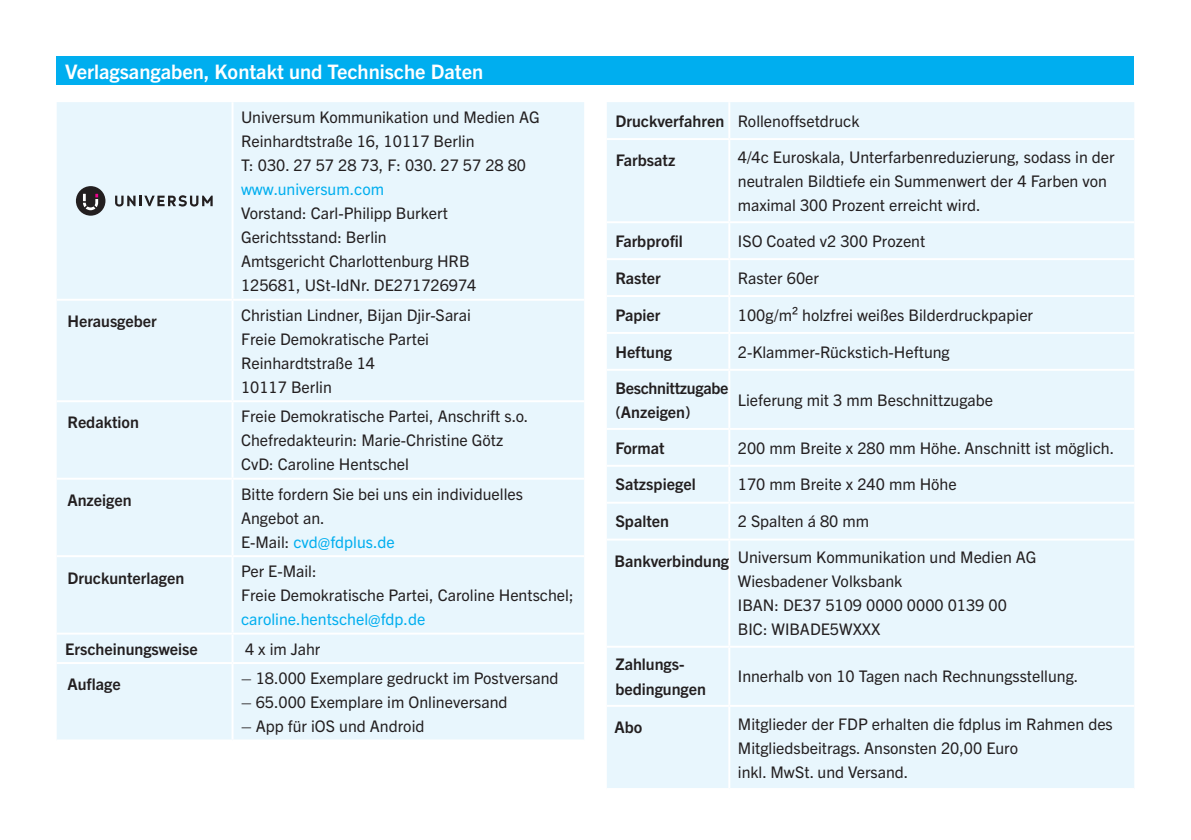
<style>
.page{position:relative;width:1191px;height:840px;background:#fff}
.page>*{position:absolute;margin:0;border:0;box-sizing:border-box;transform-origin:0 0}
.t1{font:700 20px "Trade Gothic Next LT Pro";color:#fff}
.t2{font:16px/24px "Trade Gothic Next LT Pro";color:#231f20}
.t3{font:700 16px/24px "Trade Gothic Next LT Pro";color:#231f20}
.t4{font:16px "Trade Gothic Next LT Pro";color:#00aeef}
.t5{font:700 16px/24px "Trade Gothic Next LT Pro";letter-spacing:-.02em;color:#231f20}
.s1{color:#00aeef}
.s2{font-weight:700}
</style>
<div class="page">
<div style="left:607px;top:102px;width:527px;height:685px;background:#e8f6fd"></div>
<hr style="left:728px;top:102px;width:2px;height:36px;background:#fff">
<hr style="left:607px;top:138px;width:122px;height:2px;background:#fff">
<hr style="left:729px;top:138px;width:405px;height:2px;background:#fff">
<hr style="left:728px;top:140px;width:2px;height:81px;background:#fff">
<hr style="left:607px;top:221px;width:122px;height:2px;background:#fff">
<hr style="left:729px;top:221px;width:405px;height:2px;background:#fff">
<hr style="left:728px;top:223px;width:2px;height:35px;background:#fff">
<hr style="left:607px;top:258px;width:122px;height:2px;background:#fff">
<hr style="left:729px;top:258px;width:405px;height:2px;background:#fff">
<hr style="left:728px;top:260px;width:2px;height:35px;background:#fff">
<hr style="left:607px;top:295px;width:122px;height:2px;background:#fff">
<hr style="left:729px;top:295px;width:405px;height:2px;background:#fff">
<hr style="left:728px;top:297px;width:2px;height:35px;background:#fff">
<hr style="left:607px;top:332px;width:122px;height:2px;background:#fff">
<hr style="left:729px;top:332px;width:405px;height:2px;background:#fff">
<hr style="left:728px;top:334px;width:2px;height:34px;background:#fff">
<hr style="left:607px;top:368px;width:122px;height:2px;background:#fff">
<hr style="left:729px;top:368px;width:405px;height:2px;background:#fff">
<hr style="left:728px;top:370px;width:2px;height:57px;background:#fff">
<hr style="left:607px;top:427px;width:122px;height:2px;background:#fff">
<hr style="left:729px;top:427px;width:405px;height:2px;background:#fff">
<hr style="left:728px;top:429px;width:2px;height:35px;background:#fff">
<hr style="left:607px;top:464px;width:122px;height:2px;background:#fff">
<hr style="left:729px;top:464px;width:405px;height:2px;background:#fff">
<hr style="left:728px;top:466px;width:2px;height:35px;background:#fff">
<hr style="left:607px;top:501px;width:122px;height:2px;background:#fff">
<hr style="left:729px;top:501px;width:405px;height:2px;background:#fff">
<hr style="left:728px;top:503px;width:2px;height:35px;background:#fff">
<hr style="left:607px;top:538px;width:122px;height:2px;background:#fff">
<hr style="left:729px;top:538px;width:405px;height:2px;background:#fff">
<hr style="left:728px;top:540px;width:2px;height:105px;background:#fff">
<hr style="left:607px;top:645px;width:122px;height:2px;background:#fff">
<hr style="left:729px;top:645px;width:405px;height:2px;background:#fff">
<hr style="left:728px;top:647px;width:2px;height:57px;background:#fff">
<hr style="left:607px;top:704px;width:122px;height:2px;background:#fff">
<hr style="left:729px;top:704px;width:405px;height:2px;background:#fff">
<hr style="left:728px;top:706px;width:2px;height:81px;background:#fff">
<div style="left:57px;top:102px;width:527px;height:637px;background:#e8f6fd"></div>
<hr style="left:231px;top:102px;width:2px;height:196px;background:#fff">
<hr style="left:57px;top:298px;width:175px;height:2px;background:#fff">
<hr style="left:232px;top:298px;width:352px;height:2px;background:#fff">
<hr style="left:231px;top:300px;width:2px;height:100px;background:#fff">
<hr style="left:57px;top:400px;width:175px;height:2px;background:#fff">
<hr style="left:232px;top:400px;width:352px;height:2px;background:#fff">
<hr style="left:231px;top:402px;width:2px;height:75px;background:#fff">
<hr style="left:57px;top:477px;width:175px;height:2px;background:#fff">
<hr style="left:232px;top:477px;width:352px;height:2px;background:#fff">
<hr style="left:231px;top:479px;width:2px;height:76px;background:#fff">
<hr style="left:57px;top:555px;width:175px;height:2px;background:#fff">
<hr style="left:232px;top:555px;width:352px;height:2px;background:#fff">
<hr style="left:231px;top:557px;width:2px;height:75px;background:#fff">
<hr style="left:57px;top:632px;width:175px;height:2px;background:#fff">
<hr style="left:232px;top:632px;width:352px;height:2px;background:#fff">
<hr style="left:231px;top:634px;width:2px;height:27px;background:#fff">
<hr style="left:57px;top:661px;width:175px;height:2px;background:#fff">
<hr style="left:232px;top:661px;width:352px;height:2px;background:#fff">
<hr style="left:231px;top:663px;width:2px;height:76px;background:#fff">
<div style="left:57px;top:57px;width:1077px;height:28px;background:#00aeef"></div>
<div style="left:76px;top:186px;width:29px;height:29px;background:#231f20;border-radius:50%"></div>
<svg style="left:83px;top:194px;width:15px;height:16px"></svg>
<svg style="left:115px;top:195px;width:98px;height:11px"></svg>
<p class="t1" style="left:65px;top:57px;width:419px">Verlagsangaben, Kontakt und Technische Daten</p>
<p class="t3" style="left:67px;top:308px;width:91px">Herausgeber</p>
<p class="t3" style="left:67px;top:409px;width:73px">Redaktion</p>
<p class="t3" style="left:67px;top:487px;width:66px">Anzeigen</p>
<p class="t3" style="left:67px;top:564px;width:118px">Druckunterlagen</p>
<p class="t2" style="left:241px;top:104px;width:300px">Universum Kommunikation und Medien AG<br>Reinhardtstraße 16, 10117 Berlin<br>T: 030. 27 57 28 73, F: 030. 27 57 28 80</p>
<p class="t4" style="left:241px;top:178px;width:145px">www.universum.com</p>
<p class="t2" style="left:241px;top:200px;width:237px">Vorstand: Carl-Philipp Burkert<br>Gerichtsstand: Berlin<br>Amtsgericht Charlottenburg HRB<br>125681, USt-IdNr. DE271726974</p>
<p class="t2" style="left:241px;top:301px;width:231px">Christian Lindner, Bijan Djir-Sarai<br>Freie Demokratische Partei<br>Reinhardtstraße 14<br>10117 Berlin</p>
<p class="t2" style="left:241px;top:403px;width:289px">Freie Demokratische Partei, Anschrift s.o.<br>Chefredakteurin: Marie-Christine Götz<br>CvD: Caroline Hentschel</p>
<p class="t2" style="left:241px;top:480px;width:283px">Bitte fordern Sie bei uns ein individuelles<br>Angebot an.<br>E-Mail: <span class="s1">cvd@fdplus.de</span></p>
<p class="t2" style="left:241px;top:558px;width:334px">Per E-Mail:<br>Freie Demokratische Partei, Caroline Hentschel;</p>
<p class="t4" style="left:241px;top:607px;width:186px">caroline.hentschel@fdp.de</p>
<p class="t3" style="left:65px;top:635px;width:134px">Erscheinungsweise</p>
<p class="t2" style="left:245px;top:635px;width:77px">4 x im Jahr</p>
<p class="t2" style="left:241px;top:664px;width:319px">– 18.000 Exemplare gedruckt im Postversand</p>
<p class="t2" style="left:241px;top:688px;width:268px">– 65.000 Exemplare im Onlineversand</p>
<p class="t2" style="left:241px;top:712px;width:185px">– App für iOS und Android</p>
<p class="t3" style="left:67px;top:671px;width:55px">Auflage</p>
<p class="t2" style="left:615px;top:108px;width:246px"><span class="s2">Druckverfahren</span> Rollenoffsetdruck</p>
<p class="t2" style="left:738px;top:144px;width:378px">4/4c Euroskala, Unterfarbenreduzierung, sodass in der neutralen Bildtiefe ein Summenwert der 4 Farben von maximal 300 Prozent erreicht wird.</p>
<p class="t3" style="left:615px;top:228px;width:69px">Farbprofil</p>
<p class="t2" style="left:738px;top:228px;width:189px">ISO Coated v2 300 Prozent</p>
<p class="t3" style="left:615px;top:265px;width:47px">Raster</p>
<p class="t2" style="left:738px;top:265px;width:83px">Raster 60er</p>
<p class="t3" style="left:615px;top:301px;width:47px">Papier</p>
<p class="t2" style="left:738px;top:301px;width:297px">100g/m² holzfrei weißes Bilderdruckpapier</p>
<p class="t3" style="left:615px;top:338px;width:58px">Heftung</p>
<p class="t2" style="left:738px;top:338px;width:213px">2-Klammer-Rückstich-Heftung</p>
<p class="t5" style="left:615px;top:374px;width:115px">Beschnittzugabe (Anzeigen)</p>
<p class="t2" style="left:738px;top:386px;width:257px">Lieferung mit 3 mm Beschnittzugabe</p>
<p class="t3" style="left:615px;top:434px;width:51px">Format</p>
<p class="t2" style="left:738px;top:434px;width:378px">200 mm Breite x 280 mm Höhe. Anschnitt ist möglich.</p>
<p class="t3" style="left:615px;top:471px;width:82px">Satzspiegel</p>
<p class="t2" style="left:738px;top:471px;width:220px">170 mm Breite x 240 mm Höhe</p>
<p class="t3" style="left:615px;top:508px;width:55px">Spalten</p>
<p class="t2" style="left:738px;top:508px;width:133px">2 Spalten á 80 mm</p>
<p class="t2" style="left:738px;top:544px;width:300px">Universum Kommunikation und Medien AG<br>Wiesbadener Volksbank<br>IBAN: DE37 5109 0000 0000 0139 00<br>BIC: WIBADE5WXXX</p>
<p class="t3" style="left:615px;top:651px;width:92px">Zahlungs&shy;bedingungen</p>
<p class="t2" style="left:738px;top:663px;width:342px">Innerhalb von 10 Tagen nach Rechnungsstellung.</p>
<p class="t2" style="left:738px;top:710px;width:376px">Mitglieder der FDP erhalten die fdplus im Rahmen des<br>Mitgliedsbeitrags. Ansonsten 20,00 Euro<br>inkl. MwSt. und Versand.</p>
<p class="t3" style="left:616px;top:147px;width:61px">Farbsatz</p>
<p class="t3" style="left:614px;top:547px;width:116px">Bankverbindung</p>
<p class="t3" style="left:614px;top:713px;width:29px">Abo</p>
</div>
